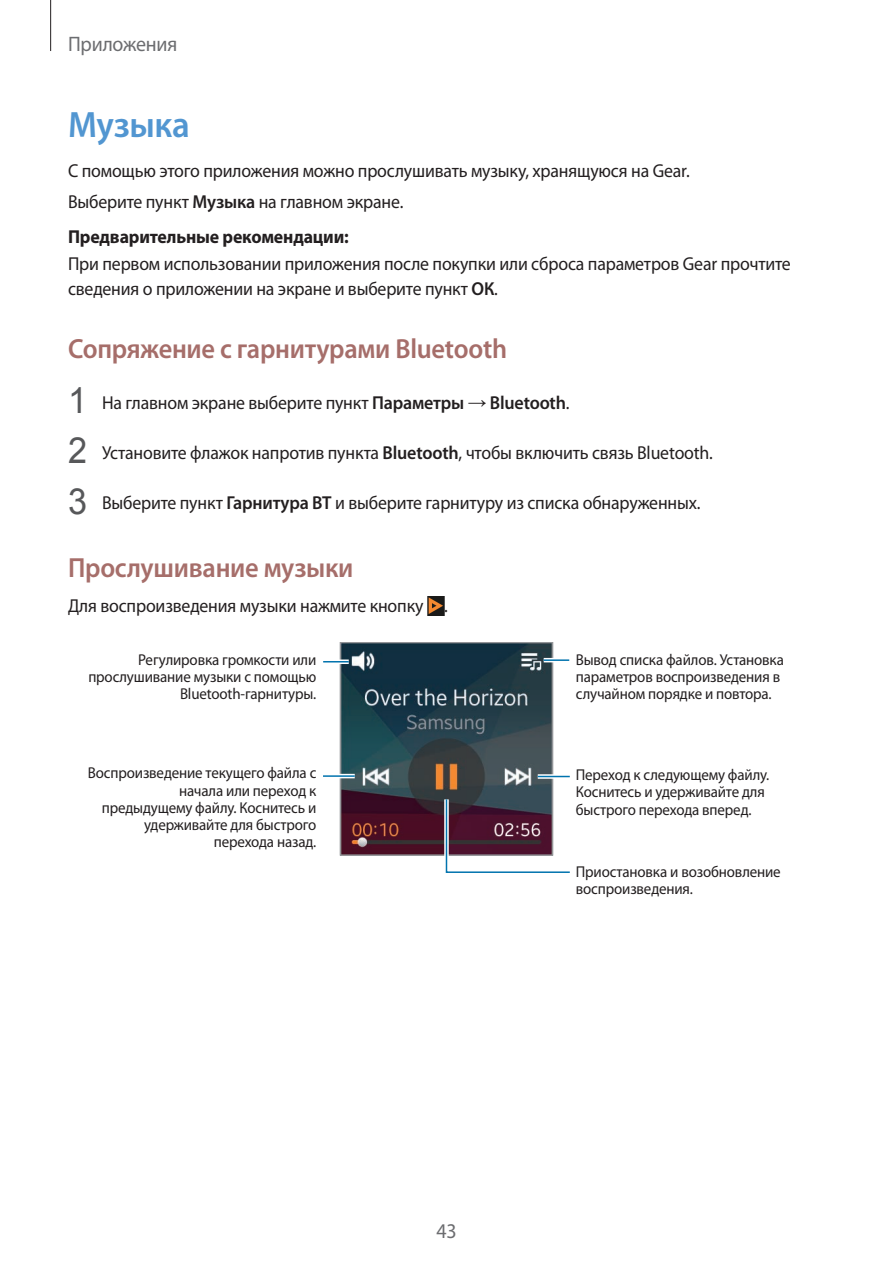
<style>
.page{position:relative;width:893px;height:1263px;background:#fff}
.page>*{position:absolute;margin:0;border:0;box-sizing:border-box;transform-origin:0 0}
.t1{font:600 36.75px "Myriad Pro";letter-spacing:-.01em;color:#5296d1;scale:.95 1}
.t2{font:600 27.75px "Myriad Pro";letter-spacing:-.01em;color:#a66e6a;scale:.95 1}
.t3{font:21px "Myriad Pro";letter-spacing:-.01em;color:#6c6d70;scale:.95 1}
.t4{font:18.75px/31.2px "Myriad Pro";letter-spacing:-.01em;color:#231f20;scale:.95 1}
.t5{font:700 18.75px "Myriad Pro";letter-spacing:-.01em;color:#231f20;scale:.95 1}
.t6{font:15.75px/17.2px "Myriad Pro";letter-spacing:-.01em;color:#231f20;scale:.95 1}
.s1{font-weight:600}
.s2{font-family:"Arial";font-size:36px;color:#57585a}
.s3{font-family:"Arial"}
</style>
<div class="page">
<hr style="left:50px;top:0;width:1px;height:51px;background:#231f20">
<img style="left:427px;top:596px;width:17px;height:19px">
<svg style="left:339px;top:642px;width:215px;height:214px;background:#39434d"></svg>
<svg style="left:442px;top:795px;width:128px;height:78px"></svg>
<div style="left:538px;top:774px;width:32px;height:5px;background:#bfdbea"></div>
<hr style="left:538px;top:776px;width:32px;height:1px;background:#0073ae">
<hr style="left:323px;top:774px;width:32px;height:4px;background:#fff">
<hr style="left:323px;top:775px;width:32px;height:2px;background:#0073ae">
<svg style="left:323px;top:659px;width:26px;height:5px"></svg>
<svg style="left:323px;top:661px;width:26px;height:1px"></svg>
<hr style="left:544px;top:658px;width:25px;height:4px;background:#fff">
<hr style="left:544px;top:659px;width:25px;height:2px;background:#0073ae">
<p class="t3" style="left:68px;top:31px;width:117px">Приложения</p>
<h1 class="t1" style="left:68px;top:101px;width:130px">Музыка</h1>
<p class="t4" style="left:68px;top:155px;width:656px">С помощью этого приложения можно прослушивать музыку, хранящуюся на Gear.<br>Выберите пункт <span class="s1">Музыка</span> на главном экране.</p>
<p class="t5" style="left:68px;top:225px;width:297px">Предварительные рекомендации:</p>
<p class="t4" style="left:68px;top:251px;width:762px;line-height:24.8px">При первом использовании приложения после покупки или сброса параметров Gear прочтите сведения о приложении на экране и выберите пункт <span class="s1">ОК</span>.</p>
<h2 class="t2" style="left:68px;top:331px;width:464px">Сопряжение с гарнитурами Bluetooth</h2>
<p class="t4" style="left:68px;top:386px;width:529px"><span class="s2">1</span> На главном экране выберите пункт <span class="s1">Параметры</span> <span class="s3">→</span> <span class="s1">Bluetooth</span>.</p>
<p class="t4" style="left:68px;top:437px;width:680px"><span class="s2">2</span> Установите флажок напротив пункта <span class="s1">Bluetooth</span>, чтобы включить связь Bluetooth.</p>
<p class="t4" style="left:68px;top:487px;width:667px"><span class="s2">3</span> Выберите пункт <span class="s1">Гарнитура BT</span> и выберите гарнитуру из списка обнаруженных.</p>
<h2 class="t2" style="left:68px;top:550px;width:302px">Прослушивание музыки</h2>
<p class="t4" style="left:68px;top:590px;width:401px">Для воспроизведения музыки нажмите кнопку .</p>
<p class="t6" style="left:88px;top:650px;width:242px;text-align:right">Регулировка громкости или прослушивание музыки с помощью<br>Bluetooth-гарнитуры.</p>
<p class="t6" style="left:576px;top:651px;width:221px">Вывод списка файлов. Установка параметров воспроизведения в случайном порядке и повтора.</p>
<p class="t6" style="left:88px;top:764px;width:242px;text-align:right">Воспроизведение текущего файла с начала или переход к предыдущему файлу. Коснитесь и удерживайте для быстрого перехода назад.</p>
<p class="t6" style="left:576px;top:766px;width:205px">Переход к следующему файлу.<br>Коснитесь и удерживайте для быстрого перехода вперед.</p>
<p class="t6" style="left:576px;top:863px;width:217px">Приостановка и возобновление воспроизведения.</p>
<p class="t3" style="left:436px;top:1218px;width:23px">43</p>
</div>
